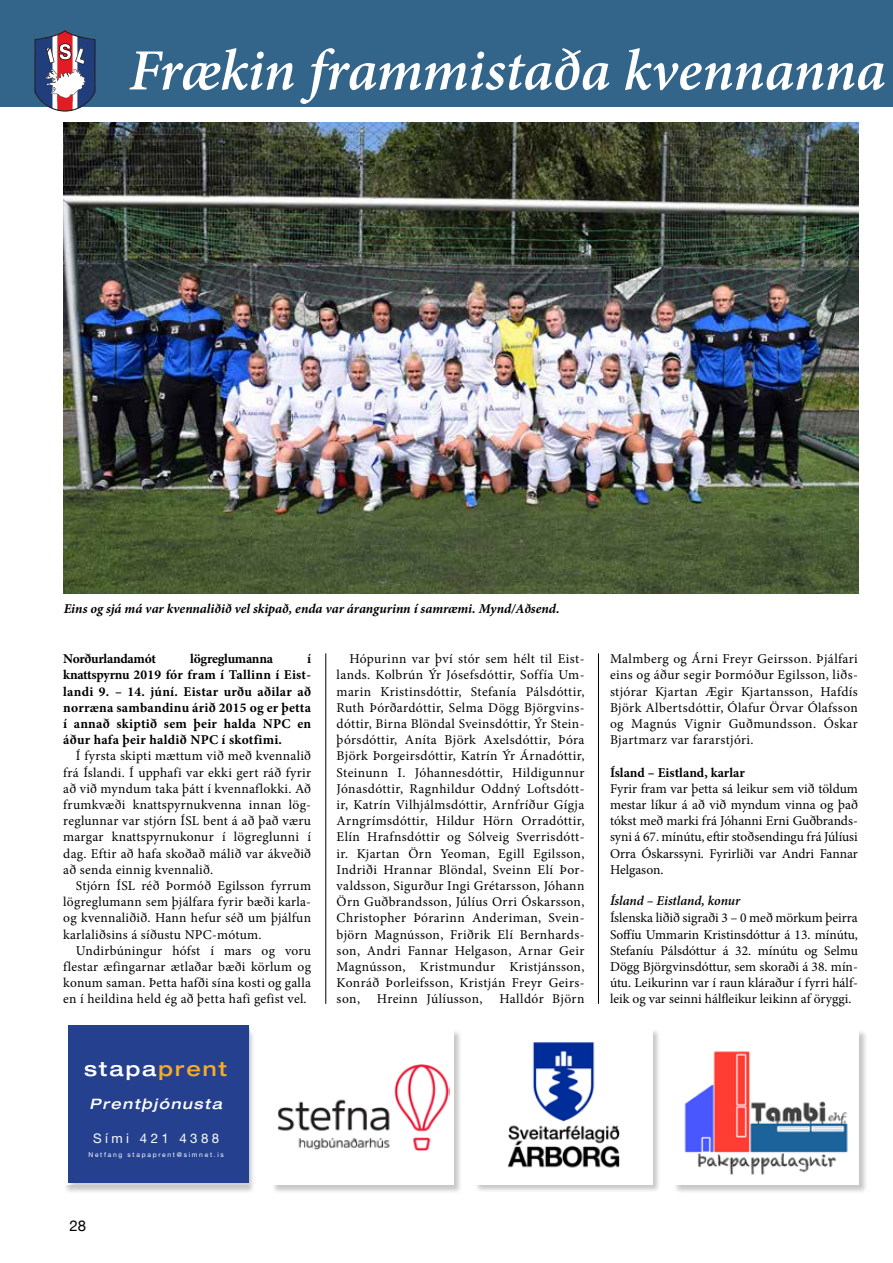
<style>
.page{position:relative;width:893px;height:1263px;background:#fff}
.page>*{position:absolute;margin:0;border:0;box-sizing:border-box;transform-origin:0 0}
.t1{font:italic 600 58.5px "Minion Pro";letter-spacing:-.01em;color:#fff}
.t2{font:500 expanded 20.1px "Helvetica Neue LT Std";letter-spacing:.1em;color:#fff}
.t3{font:15px "Helvetica Neue";color:#000}
.t4{font:italic 500 expanded 14.4px "Helvetica Neue LT Std";letter-spacing:.11em;color:#fff}
.t5{font:13.5px/16.2px "Minion Pro";letter-spacing:.02em;color:#000;text-align:justify}
.t6{font:700 13.5px/16.2px "Minion Pro";letter-spacing:.005em;color:#000;text-align:justify}
.t7{font:italic 700 13.5px "Minion Pro";letter-spacing:-.005em;color:#000}
.t8{font:700 13.5px "Minion Pro";letter-spacing:-.02em;color:#000}
.t9{font:italic 600 13.5px "Minion Pro";letter-spacing:-.005em;color:#000}
.t10{font:13.2px "Helvetica Neue LT Std";letter-spacing:.26em;color:#fff}
.t11{font:6.6px "Helvetica Neue LT Std";letter-spacing:.26em;color:#fff}
.s1{color:#f8ab24}
</style>
<div class="page">
<div style="left:0;top:0;width:893px;height:107px;background:#33658b"></div>
<svg style="left:34px;top:30px;width:61px;height:82px;background:#7f7390"></svg>
<div style="left:673px;top:1029px;width:195px;height:165px;background:#000;opacity:.22"></div>
<div style="left:674px;top:1029px;width:185px;height:156px;background:#fff"></div>
<img style="left:684px;top:1051px;width:164px;height:124px">
<div style="left:475px;top:1028px;width:186px;height:165px;background:#000;opacity:.22"></div>
<div style="left:475px;top:1029px;width:177px;height:155px;background:#fff"></div>
<img style="left:507px;top:1042px;width:113px;height:126px">
<div style="left:63px;top:1029px;width:192px;height:165px;background:#000;opacity:.22"></div>
<div style="left:271px;top:1029px;width:192px;height:165px;background:#000;opacity:.22"></div>
<div style="left:271px;top:1029px;width:183px;height:156px;background:#fff"></div>
<img style="left:277px;top:1064px;width:172px;height:86px">
<hr style="left:598px;top:653px;width:1px;height:351px;background:#000">
<hr style="left:325px;top:653px;width:1px;height:351px;background:#000">
<img style="left:66px;top:1025px;width:184px;height:159px">
<div style="left:68px;top:1025px;width:180px;height:157px;background:#24408f"></div>
<img style="left:64px;top:123px;width:795px;height:471px">
<h1 class="t1" style="left:129px;top:30px;width:758px">Frækin frammistaða kvennanna</h1>
<p class="t7" style="left:64px;top:599px;width:497px">Eins og sjá má var kvennaliðið vel skipað, enda var árangurinn í samræmi. Mynd/Aðsend.</p>
<p class="t8" style="left:63px;top:649px;width:94px">Norðurlandamót</p>
<p class="t8" style="left:190px;top:649px;width:84px">lögreglumanna</p>
<p class="t5" style="left:337px;top:651px;width:249px;text-indent:13px">Hópurinn var því stór sem hélt til Eist&shy;lands. Kolbrún Ýr Jósefsdóttir, Soffía Um&shy;marin Kristinsdóttir, Stefanía Pálsdóttir, Ruth Þórðardóttir, Selma Dögg Björgvins&shy;dóttir, Birna Blöndal Sveinsdóttir, Ýr Stein&shy;þórsdóttir, Aníta Björk Axelsdóttir, Þóra Björk Þorgeirsdóttir, Katrín Ýr Árnadóttir, Steinunn I. Jóhannesdóttir, Hildigunnur Jónasdóttir, Ragnhildur Oddný Loftsdótt&shy;ir, Katrín Vilhjálmsdóttir, Arnfríður Gígja Arngrímsdóttir, Hildur Hörn Orradóttir, Elín Hrafnsdóttir og Sólveig Sverrisdótt&shy;ir. Kjartan Örn Yeoman, Egill Egilsson, Indriði Hrannar Blöndal, Sveinn Elí Þor&shy;valdsson, Sigurður Ingi Grétarsson, Jóhann Örn Guðbrandsson, Júlíus Orri Óskarsson, Christopher Þórarinn Anderiman, Svein&shy;björn Magnússon, Friðrik Elí Bernhards&shy;son, Andri Fannar Helgason, Arnar Geir Magnússon, Kristmundur Kristjánsson, Konráð Þorleifsson, Kristján Freyr Geirs&shy;son, Hreinn Júlíusson, Halldór Björn</p>
<p class="t5" style="left:610px;top:651px;width:249px">Malmberg og Árni Freyr Geirsson. Þjálfari eins og áður segir Þormóður Egilsson, liðs&shy;stjórar Kjartan Ægir Kjartansson, Hafdís Björk Albertsdóttir, Ólafur Örvar Ólafsson og Magnús Vignir Guðmundsson. Óskar Bjartmarz var fararstjóri.</p>
<p class="t6" style="left:63px;top:650px;width:249px;text-indent:244px">í knattspyrnu 2019 fór fram í Tallinn í Eist&shy;landi 9. – 14. júní. Eistar urðu aðilar að norræna sambandinu árið 2015 og er þetta í annað skiptið sem þeir halda NPC en áður hafa þeir haldið NPC í skotfimi.</p>
<p class="t5" style="left:63px;top:748px;width:249px;text-indent:13px">Í fyrsta skipti mættum við með kvennalið frá Íslandi. Í upphafi var ekki gert ráð fyrir að við myndum taka þátt í kvennaflokki. Að frumkvæði knattspyrnukvenna innan lög&shy;reglunnar var stjórn ÍSL bent á að það væru margar knattspyrnukonur í lögreglunni í dag. Eftir að hafa skoðað málið var ákveðið að senda einnig kvennalið.</p>
<p class="t5" style="left:63px;top:878px;width:249px;text-indent:13px">Stjórn ÍSL réð Þormóð Egilsson fyrrum lögreglumann sem þjálfara fyrir bæði karla&shy;og kvennaliðið. Hann hefur séð um þjálfun karlaliðsins á síðustu NPC-mótum.</p>
<p class="t5" style="left:63px;top:942px;width:249px;text-indent:13px">Undirbúningur hófst í mars og voru flestar æfingarnar ætlaðar bæði körlum og konum saman. Þetta hafði sína kosti og galla en í heildina held ég að þetta hafi gefist vel.</p>
<p class="t6" style="left:610px;top:764px;width:136px">Ísland – Eistland, karlar</p>
<p class="t5" style="left:610px;top:780px;width:249px">Fyrir fram var þetta sá leikur sem við töldum mestar líkur á að við myndum vinna og það tókst með marki frá Jóhanni Erni Guðbrands&shy;syni á 67. mínútu, eftir stoðsendingu frá Júlíusi Orra Óskarssyni. Fyrirliði var Andri Fannar Helgason.</p>
<p class="t9" style="left:610px;top:891px;width:132px">Ísland – Eistland, konur</p>
<p class="t5" style="left:610px;top:910px;width:249px">Íslenska liðið sigraði 3 – 0 með mörkum þeirra Soffíu Ummarin Kristinsdóttur á 13. mínútu, Stefaníu Pálsdóttur á 32. mínútu og Selmu Dögg Björgvinsdóttur, sem skoraði á 38. mín&shy;útu. Leikurinn var í raun kláraður í fyrri hálf&shy;leik og var seinni hálfleikur leikinn af öryggi.</p>
<h2 class="t2" style="left:84px;top:1056px;width:144px">stapa<span class="s1">prent</span></h2>
<p class="t4" style="left:90px;top:1095px;width:134px">Prentþjónusta</p>
<p class="t10" style="left:93px;top:1130px;width:128px">Sími 421 4388</p>
<p class="t11" style="left:89px;top:1151px;width:137px">Netfang stapaprent@simnet.is</p>
<p class="t3" style="left:69px;top:1215px;width:18px">28</p>
</div>
